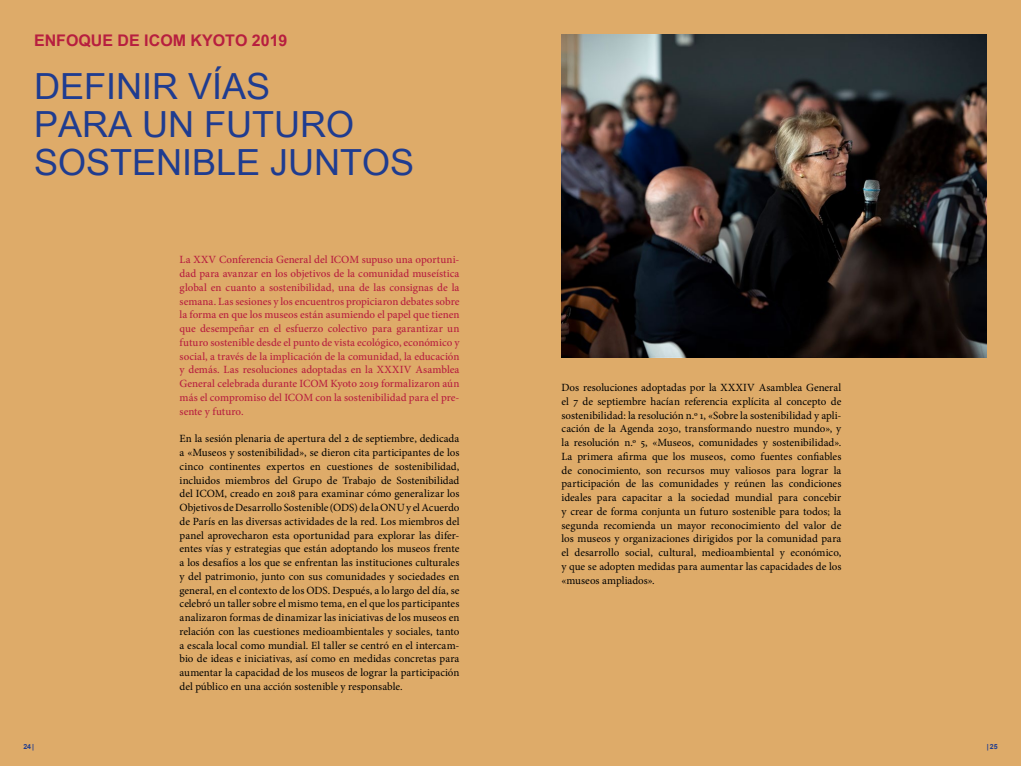
<style>
.page{position:relative;width:1021px;height:766px;background:#fff}
.page>*{position:absolute;margin:0;border:0;box-sizing:border-box;transform-origin:0 0}
.t1{font:36px/38px "Arial Unicode MS";color:#1f3c90}
.t2{font:700 16px "Arial Unicode MS";color:#b71e3f}
.t3{font:11px/13.8px "Minion Pro";color:#000;text-align:justify}
.t4{font:500 11px/13.8px "Minion Pro";color:#b71e3f;text-align:justify}
.t5{font:700 7px "Arial";color:#1f3c90}
</style>
<div class="page">
<div style="left:0;top:0;width:1020px;height:765px;background:#deab69"></div>
<img style="left:561px;top:34px;width:425px;height:323px">
<h2 class="t2" style="left:34px;top:28px;width:255px">ENFOQUE DE ICOM KYOTO 2019</h2>
<h1 class="t1" style="left:34px;top:66px;width:382px">DEFINIR VÍAS<br>PARA UN FUTURO<br>SOSTENIBLE JUNTOS</h1>
<p class="t4" style="left:180px;top:253px;width:281px">La XXV Conferencia General del ICOM supuso una oportuni&shy;dad para avanzar en los objetivos de la comunidad museística global en cuanto a sostenibilidad, una de las consignas de la semana. Las sesiones y los encuentros propiciaron debates sobre la forma en que los museos están asumiendo el papel que tienen que desempeñar en el esfuerzo colectivo para garantizar un futuro sostenible desde el punto de vista ecológico, económico y social, a través de la implicación de la comunidad, la educación y demás. Las resoluciones adoptadas en la XXXIV Asamblea General celebrada durante ICOM Kyoto 2019 formalizaron aún más el compromiso del ICOM con la sostenibilidad para el pre&shy;sente y futuro.</p>
<p class="t3" style="left:180px;top:432px;width:281px">En la sesión plenaria de apertura del 2 de septiembre, dedicada a «Museos y sostenibilidad», se dieron cita participantes de los cinco continentes expertos en cuestiones de sostenibilidad, incluidos miembros del Grupo de Trabajo de Sostenibilidad del ICOM, creado en 2018 para examinar cómo generalizar los Objetivos de Desarrollo Sostenible (ODS) de la ONU y el Acuerdo de París en las diversas actividades de la red. Los miembros del panel aprovecharon esta oportunidad para explorar las difer&shy;entes vías y estrategias que están adoptando los museos frente a los desafíos a los que se enfrentan las instituciones culturales y del patrimonio, junto con sus comunidades y sociedades en general, en el contexto de los ODS. Después, a lo largo del día, se celebró un taller sobre el mismo tema, en el que los participantes analizaron formas de dinamizar las iniciativas de los museos en relación con las cuestiones medioambientales y sociales, tanto a escala local como mundial. El taller se centró en el intercam&shy;bio de ideas e iniciativas, así como en medidas concretas para aumentar la capacidad de los museos de lograr la participación del público en una acción sostenible y responsable.</p>
<p class="t3" style="left:561px;top:380px;width:281px">Dos resoluciones adoptadas por la XXXIV Asamblea General el 7 de septiembre hacían referencia explícita al concepto de sostenibilidad: la resolución n.º 1, «Sobre la sostenibilidad y apli&shy;cación de la Agenda 2030, transformando nuestro mundo», y la resolución n.º 5, «Museos, comunidades y sostenibilidad».<br>La primera afirma que los museos, como fuentes confiables de conocimiento, son recursos muy valiosos para lograr la participación de las comunidades y reúnen las condiciones ideales para capacitar a la sociedad mundial para concebir y crear de forma conjunta un futuro sostenible para todos; la segunda recomienda un mayor reconocimiento del valor de los museos y organizaciones dirigidos por la comunidad para el desarrollo social, cultural, medioambiental y económico, y que se adopten medidas para aumentar las capacidades de los «museos ampliados».</p>
<p class="t5" style="left:23px;top:741px;width:12px">24|</p>
<p class="t5" style="left:986px;top:741px;width:12px">|25</p>
</div>
